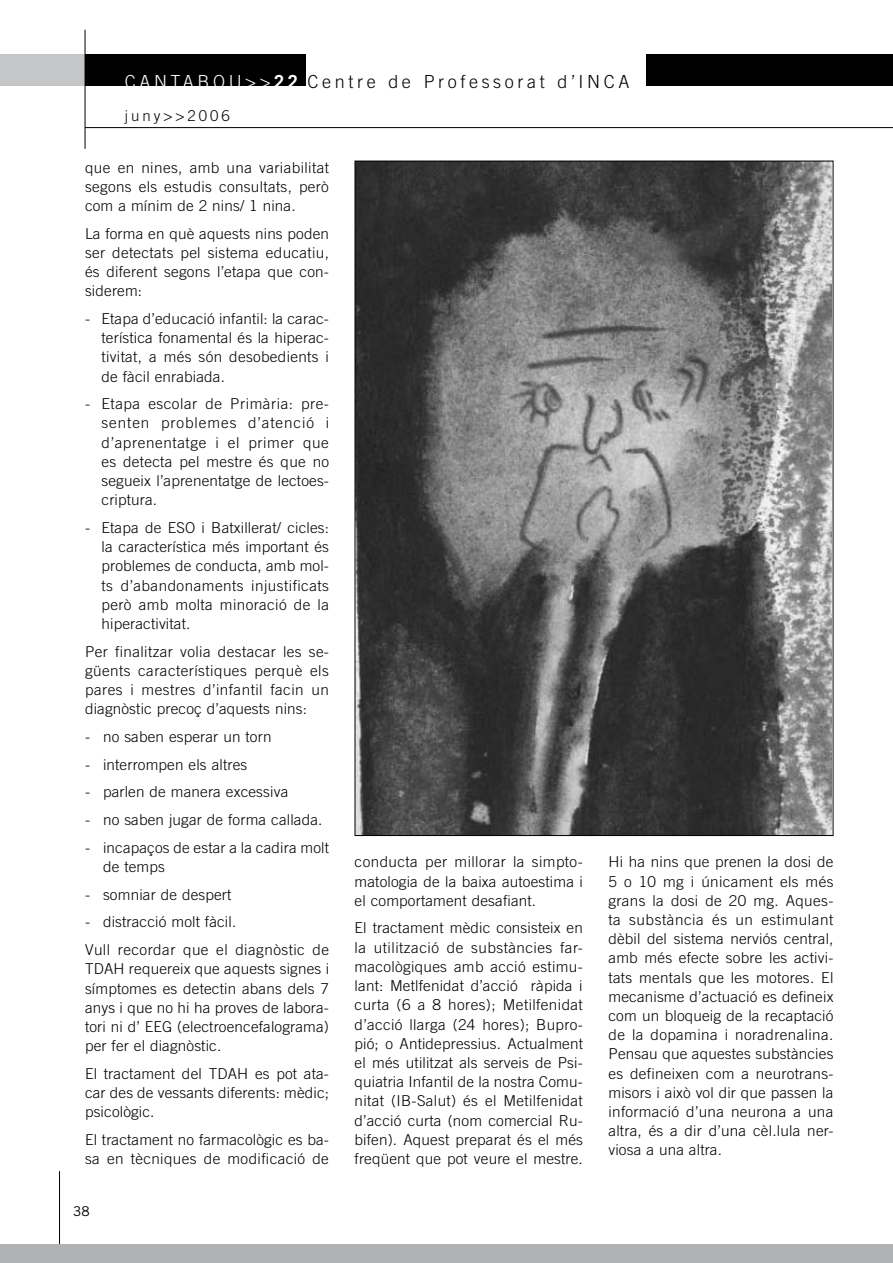
<style>
.page{position:relative;width:893px;height:1263px;background:#fff}
.page>*{position:absolute;margin:0;border:0;box-sizing:border-box;transform-origin:0 0}
.t1{font:300 18px "Trade Gothic";letter-spacing:.2em;color:#000}
.t2{font:300 15px/19.2px "Trade Gothic";letter-spacing:.01em;color:#000;text-align:justify}
.t3{font:300 15px/27.8px "Trade Gothic";letter-spacing:.03em;color:#000}
.t4{font:300 15px "Trade Gothic";letter-spacing:.2em;color:#000}
.t5{font:13.5px "Trade Gothic";color:#000}
.s1{color:#fff}
.s2{font-weight:700;color:#fff}
</style>
<div class="page">
<div style="left:646px;top:55px;width:247px;height:31px;background:#000"></div>
<div style="left:85px;top:54px;width:220px;height:32px;background:#000"></div>
<div style="left:0;top:55px;width:85px;height:31px;background:#c5c6c8"></div>
<hr style="left:85px;top:30px;width:1px;height:119px;background:#000">
<hr style="left:85px;top:127px;width:808px;height:1px;background:#000">
<hr style="left:59px;top:1171px;width:1px;height:92px;background:#000">
<div style="left:0;top:1244px;width:893px;height:19px;background:#b1b2b4"></div>
<hr style="left:892px;top:54px;width:1px;height:32px;background:#000">
<img style="left:357px;top:163px;width:474px;height:671px">
<p class="t1" style="left:125px;top:71px;width:506px"><span class="s1">CANTABOU&gt;&gt;</span><span class="s2">22</span> Centre de Professorat d’INCA</p>
<p class="t4" style="left:125px;top:106px;width:107px">juny&gt;&gt;2006</p>
<p class="t2" style="left:85px;top:157px;width:245px">que en nines, amb una variabilitat segons els estudis consultats, però com a mínim de 2 nins/ 1 nina.</p>
<p class="t2" style="left:85px;top:223px;width:246px">La forma en què aquests nins poden ser detectats pel sistema educatiu, és diferent segons l’etapa que con&shy;siderem:</p>
<p class="t2" style="left:102px;top:309px;width:229px;text-indent:-16px">- Etapa d’educació infantil: la carac&shy;terística fonamental és la hiperac&shy;tivitat, a més són desobedients i de fàcil enrabiada.</p>
<p class="t2" style="left:102px;top:394px;width:229px;text-indent:-16px">- Etapa escolar de Primària: pre&shy;senten problemes d’atenció i d’aprenentatge i el primer que es detecta pel mestre és que no segueix l’aprenentatge de lectoes&shy;criptura.</p>
<p class="t2" style="left:102px;top:518px;width:229px;text-indent:-16px">- Etapa de ESO i Batxillerat/ cicles: la característica més important és problemes de conducta, amb mol&shy;ts d’abandonaments injustificats però amb molta minoració de la hiperactivitat.</p>
<p class="t2" style="left:85px;top:641px;width:246px">Per finalitzar volia destacar les se&shy;güents característiques perquè els pares i mestres d’infantil facin un diagnòstic precoç d’aquests nins:</p>
<p class="t2" style="left:85px;top:727px;width:188px">- no saben esperar un torn</p>
<p class="t2" style="left:85px;top:754px;width:164px">- interrompen els altres</p>
<p class="t2" style="left:85px;top:782px;width:205px">- parlen de manera excessiva</p>
<p class="t2" style="left:85px;top:810px;width:239px">- no saben jugar de forma callada.</p>
<p class="t2" style="left:103px;top:838px;width:227px;text-indent:-18px">- incapaços de estar a la cadira molt de temps</p>
<p class="t2" style="left:85px;top:884px;width:148px">- somniar de despert</p>
<p class="t3" style="left:85px;top:908px;width:246px">- distracció molt fàcil.<br>Vull recordar que el diagnòstic de</p>
<p class="t2" style="left:85px;top:959px;width:246px">TDAH requereix que aquests signes i símptomes es detectin abans dels 7 anys i que no hi ha proves de labora&shy;tori ni d’ EEG (electroencefalograma) per fer el diagnòstic.</p>
<p class="t2" style="left:85px;top:1064px;width:246px">El tractament del TDAH es pot ata&shy;car des de vessants diferents: mèdic; psicològic.</p>
<p class="t2" style="left:85px;top:1130px;width:245px">El tractament no farmacològic es ba&shy;sa en tècniques de modificació de</p>
<p class="t5" style="left:73px;top:1203px;width:18px">38</p>
<p class="t2" style="left:355px;top:852px;width:230px">conducta per millorar la simpto&shy;matologia de la baixa autoestima i el comportament desafiant.</p>
<p class="t2" style="left:355px;top:918px;width:230px">El tractament mèdic consisteix en la utilització de substàncies far&shy;macològiques amb acció estimu&shy;lant: Metlfenidat d’acció ràpida i curta (6 a 8 hores); Metilfenidat d’acció llarga (24 hores); Bupro&shy;pió; o Antidepressius. Actualment el més utilitzat als serveis de Psi&shy;quiatria Infantil de la nostra Comu&shy;nitat (IB-Salut) és el Metilfenidat d’acció curta (nom comercial Ru&shy;bifen). Aquest preparat és el més freqüent que pot veure el mestre.</p>
<p class="t2" style="left:608px;top:852px;width:226px">Hi ha nins que prenen la dosi de 5 o 10 mg i únicament els més grans la dosi de 20 mg. Aques&shy;ta substància és un estimulant dèbil del sistema nerviós central, amb més efecte sobre les activi&shy;tats mentals que les motores. El mecanisme d’actuació es defineix com un bloqueig de la recaptació de la dopamina i noradrenalina.<br>Pensau que aquestes substàncies es defineixen com a neurotrans&shy;misors i això vol dir que passen la informació d’una neurona a una altra, és a dir d’una cèl.lula ner&shy;viosa a una altra.</p>
</div>
